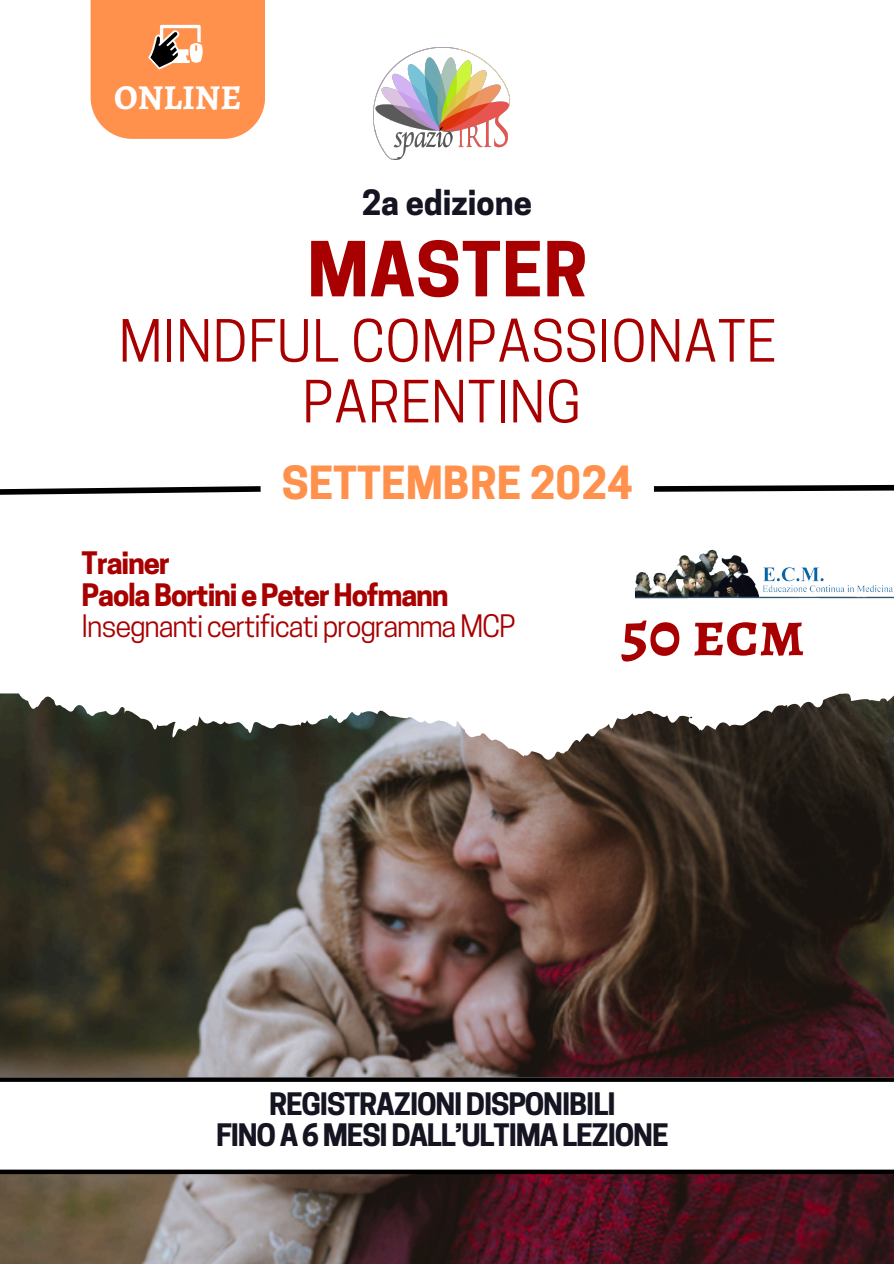
<style>
.page{position:relative;width:894px;height:1264px;background:#fff}
.page>*{position:absolute;margin:0;border:0;box-sizing:border-box;transform-origin:0 0}
.t1{font:700 71.1px "Cooper Hewitt";letter-spacing:.01em;color:#a80000}
.t2{font:700 64.35px "Alegreya SC";color:#a80000}
.t3{font:54.6px/60.8px "Cooper Hewitt";letter-spacing:.01em;color:#a80000;text-align:center}
.t4{font:700 42.9px "Cooper Hewitt";color:#ff914d}
.t5{font:700 35.1px "Alegreya SC";color:#fff}
.t6{font:700 32.7px "Cooper Hewitt";color:#151522}
.t7{font:700 29.1px/31.5px "Cooper Hewitt";letter-spacing:-.04em;color:#151522;text-align:center}
.t8{font:29.1px "Cooper Hewitt";letter-spacing:-.04em;color:#a80000}
.t9{font:700 29.1px "Cooper Hewitt";letter-spacing:-.04em;color:#a80000}
</style>
<div class="page">
<img style="left:0;top:763px;width:893px;height:500px">
<svg style="left:0;top:693px;width:893px;height:70px"></svg>
<img style="left:373px;top:48px;width:136px;height:111px">
<img style="left:635px;top:549px;width:258px;height:50px">
<svg style="left:0;top:486px;width:261px;height:9px"></svg>
<svg style="left:653px;top:484px;width:240px;height:8px"></svg>
<svg style="left:91px;top:0;width:174px;height:139px;background:#f99557"></svg>
<svg style="left:0;top:1077px;width:893px;height:97px"></svg>
<h5 class="t5" style="left:114px;top:74px;width:129px">ONLINE</h5>
<p class="t6" style="left:361px;top:190px;width:172px">2a edizione</p>
<p class="t1" style="left:307px;top:243px;width:282px">MASTER</p>
<p class="t3" style="left:119px;top:317px;width:659px">MINDFUL COMPASSIONATE<br>PARENTING</p>
<h3 class="t4" style="left:281px;top:467px;width:352px">SETTEMBRE 2024</h3>
<p class="t9" style="left:82px;top:552px;width:90px">Trainer</p>
<p class="t9" style="left:82px;top:584px;width:368px">Paola Bortini e Peter Hofmann</p>
<p class="t8" style="left:82px;top:615px;width:435px">Insegnanti certificati programma MCP</p>
<h2 class="t2" style="left:621px;top:589px;width:185px">50 ecm</h2>
<h1 class="t7" style="left:216px;top:1091px;width:454px">REGISTRAZIONI DISPONIBILI<br>FINO A 6 MESI DALL’ULTIMA LEZIONE</h1>
</div>
